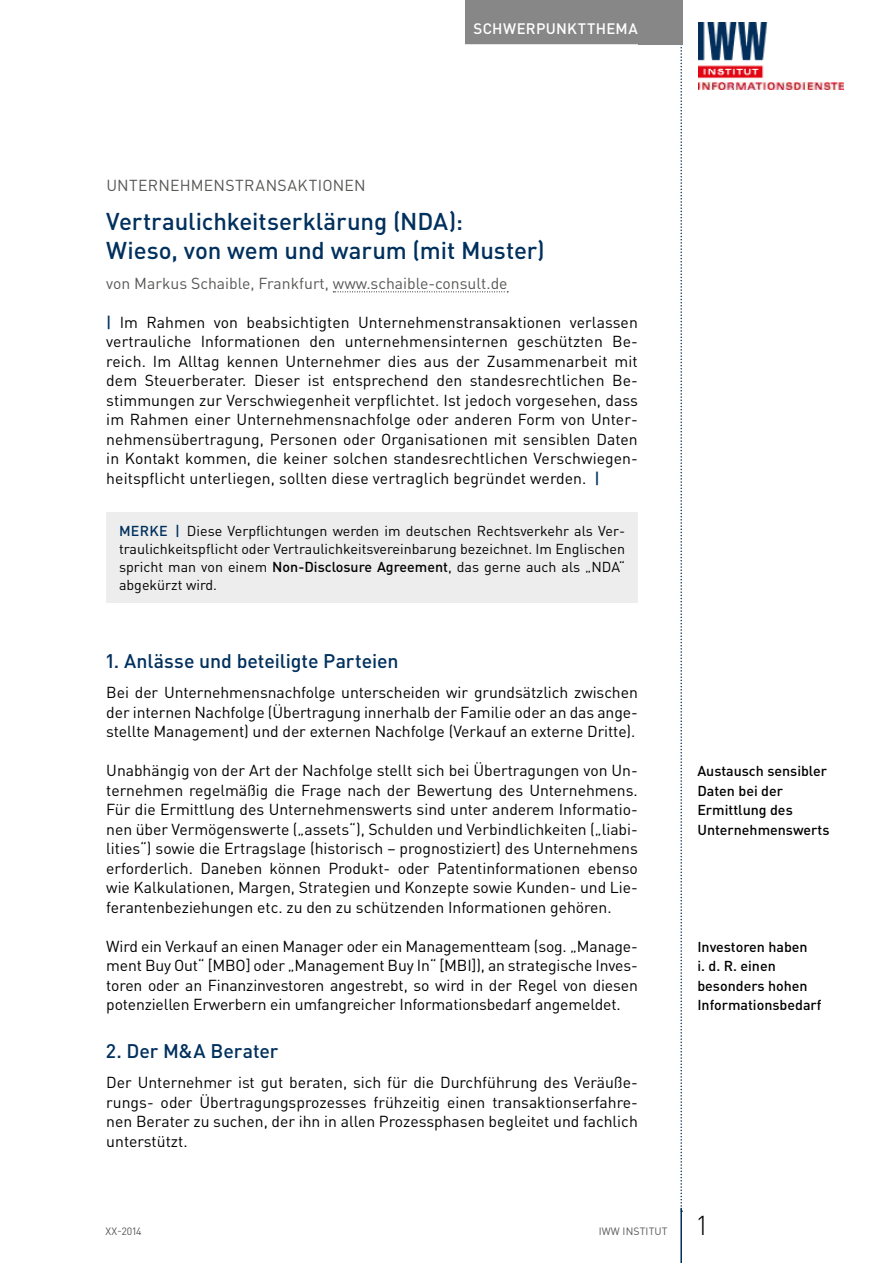
<style>
.page{position:relative;width:893px;height:1263px;background:#fff}
.page>*{position:absolute;margin:0;border:0;box-sizing:border-box;transform-origin:0 0}
.t1{font:300 27px "DIN Pro";color:#000}
.t2{font:500 24px/28.5px "DIN Pro";letter-spacing:-.005em;color:#00305d}
.t3{font:500 19.5px "DIN Pro";letter-spacing:-.005em;color:#00305d}
.t4{font:15.75px/19.5px "DIN Pro";color:#000;text-align:justify}
.t5{font:15.75px "DIN Pro";color:#575756}
.t6{font:15.75px "DIN Pro";letter-spacing:.02em;color:#575756}
.t7{font:500 15px "DIN Pro";letter-spacing:.025em;color:#fff}
.t8{font:14.25px/18px "DIN Pro";color:#000;text-align:justify}
.t9{font:500 14.25px/19.5px "DIN Pro";color:#000}
.t10{font:10.5px "DIN Pro";letter-spacing:.01em;color:#575756}
.s1{font-weight:500;color:#00305d}
.s2{font-weight:500}
</style>
<div class="page">
<svg style="left:680px;top:44px;width:2px;height:1164px"></svg>
<div style="left:638px;top:0;width:44px;height:44px;background:#878787"></div>
<hr style="left:680px;top:1208px;width:2px;height:55px;background:#00305d">
<div style="left:465px;top:0;width:181px;height:44px;background:#878787"></div>
<img style="left:699px;top:23px;width:144px;height:66px">
<svg style="left:333px;top:291px;width:175px;height:1px"></svg>
<div style="left:106px;top:512px;width:532px;height:90px;background:#ededed"></div>
<p class="t7" style="left:473px;top:18px;width:166px">SCHWERPUNKTTHEMA</p>
<p class="t6" style="left:106px;top:175px;width:261px">UNTERNEHMENSTRANSAKTIONEN</p>
<h2 class="t2" style="left:106px;top:206px;width:440px">Vertraulichkeitserklärung (NDA):<br>Wieso, von wem und warum (mit Muster)</h2>
<p class="t5" style="left:106px;top:272px;width:403px">von Markus Schaible, Frankfurt, www.schaible-consult.de</p>
<p class="t4" style="left:106px;top:312px;width:533px"><span class="s1">|</span> Im Rahmen von beabsichtigten Unternehmenstransaktionen verlassen vertrauliche Informationen den unternehmensinternen geschützten Be&shy;reich. Im Alltag kennen Unternehmer dies aus der Zusammenarbeit mit dem Steuerberater. Dieser ist entsprechend den standesrechtlichen Be&shy;stimmungen zur Verschwiegenheit verpflichtet. Ist jedoch vorgesehen, dass im Rahmen einer Unternehmensnachfolge oder anderen Form von Unter&shy;nehmensübertragung, Personen oder Organisationen mit sensiblen Daten in Kontakt kommen, die keiner solchen standesrechtlichen Verschwiegen&shy;heitspflicht unterliegen, sollten diese vertraglich begründet werden. <span class="s1">|</span></p>
<p class="t8" style="left:119px;top:521px;width:508px"><span class="s1">MERKE |</span> Diese Verpflichtungen werden im deutschen Rechtsverkehr als Ver&shy;traulichkeitspflicht oder Vertraulichkeitsvereinbarung bezeichnet. Im Englischen spricht man von einem <span class="s2">Non-Disclosure Agreement</span>, das gerne auch als „NDA“ abgekürzt wird.</p>
<p class="t3" style="left:106px;top:648px;width:294px">1. Anlässe und beteiligte Parteien</p>
<p class="t4" style="left:106px;top:682px;width:533px">Bei der Unternehmensnachfolge unterscheiden wir grundsätzlich zwischen der internen Nachfolge (Übertragung innerhalb der Familie oder an das ange&shy;stellte Management) und der externen Nachfolge (Verkauf an externe Dritte).</p>
<p class="t4" style="left:106px;top:760px;width:533px">Unabhängig von der Art der Nachfolge stellt sich bei Übertragungen von Un&shy;ternehmen regelmäßig die Frage nach der Bewertung des Unternehmens.<br>Für die Ermittlung des Unternehmenswerts sind unter anderem Informatio&shy;nen über Vermögenswerte („assets“), Schulden und Verbindlichkeiten („liabi&shy;lities“) sowie die Ertragslage (historisch – prognostiziert) des Unternehmens erforderlich. Daneben können Produkt- oder Patentinformationen ebenso wie Kalkulationen, Margen, Strategien und Konzepte sowie Kunden- und Lie&shy;ferantenbeziehungen etc. zu den zu schützenden Informationen gehören.</p>
<p class="t4" style="left:106px;top:936px;width:533px">Wird ein Verkauf an einen Manager oder ein Managementteam (sog. „Manage&shy;ment Buy Out“ [MBO] oder „Management Buy In“ [MBI]), an strategische Inves&shy;toren oder an Finanzinvestoren angestrebt, so wird in der Regel von diesen potenziellen Erwerbern ein umfangreicher Informationsbedarf angemeldet.</p>
<p class="t3" style="left:106px;top:1038px;width:174px">2. Der M&amp;A Berater</p>
<p class="t4" style="left:106px;top:1072px;width:533px">Der Unternehmer ist gut beraten, sich für die Durchführung des Veräuße&shy;rungs- oder Übertragungsprozesses frühzeitig einen transaktionserfahre&shy;nen Berater zu suchen, der ihn in allen Prozessphasen begleitet und fachlich unterstützt.</p>
<p class="t9" style="left:697px;top:761px;width:134px">Austausch sensibler<br>Daten bei der<br>Ermittlung des<br>Unternehmenswerts</p>
<p class="t9" style="left:697px;top:936px;width:126px">Investoren haben<br>i. d. R. einen besonders hohen<br>Informationsbedarf</p>
<p class="t10" style="left:106px;top:1224px;width:38px">XX-2014</p>
<p class="t10" style="left:599px;top:1224px;width:70px">IWW INSTITUT</p>
<h1 class="t1" style="left:697px;top:1207px;width:11px">1</h1>
</div>
